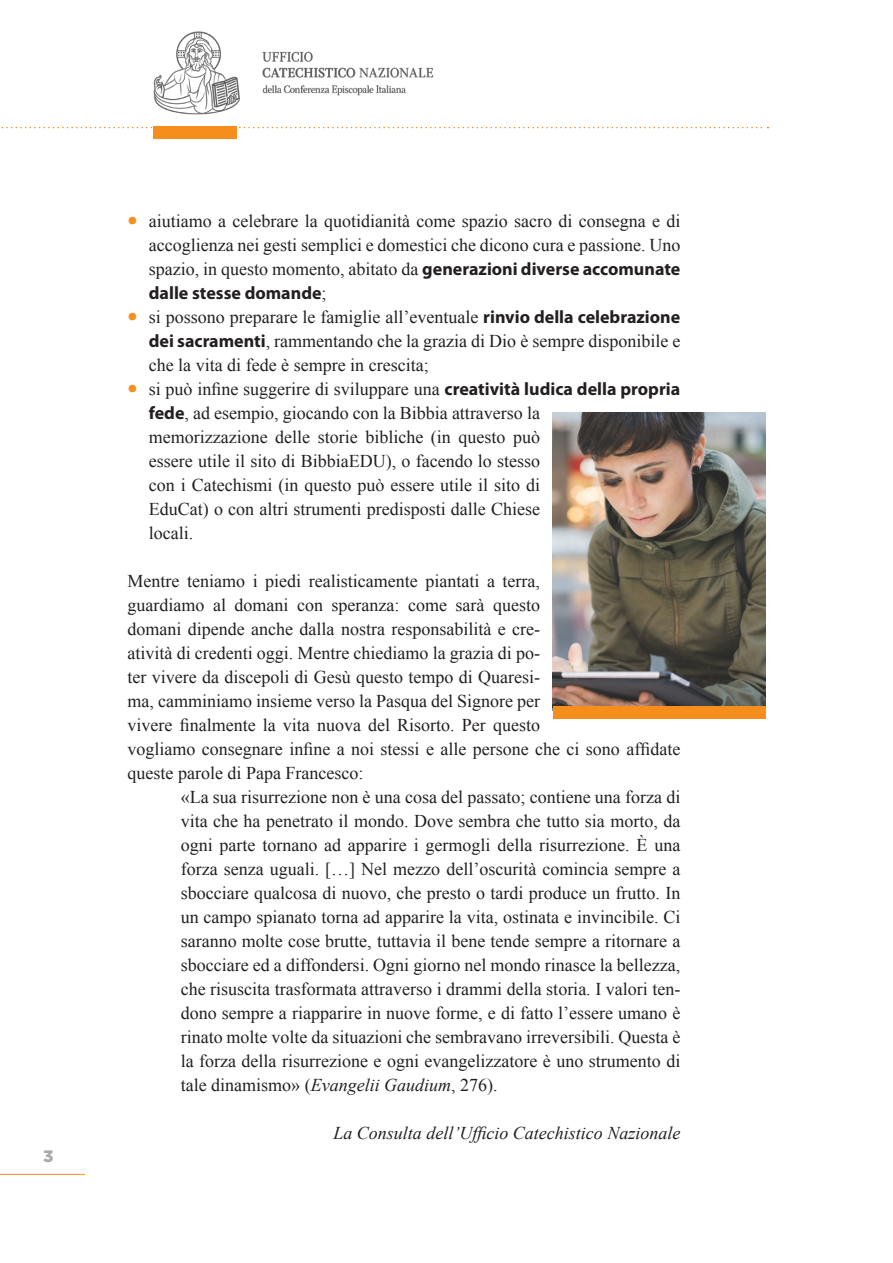
<style>
.page{position:relative;width:893px;height:1263px;background:#fff}
.page>*{position:absolute;margin:0;border:0;box-sizing:border-box;transform-origin:0 0}
.Times_12{font:18px/24px "Times New Roman";color:#231f20;text-align:justify}
.Times_12-2{font:italic 18px "Times New Roman";color:#231f20}
.Testo_11{font:900 16.5px "Gotham";color:#a8a9ad}
.s1{font-family:"Myriad Pro";font-size:36px;color:#f68e1e}
.s2{font-family:"Myriad Pro";font-weight:700}
.s3{font-style:italic}
</style>
<div class="page">
<hr style="left:0;top:1174px;width:85px;height:1px;background:#f68e1e">
<img style="left:553px;top:412px;width:212px;height:294px">
<svg style="left:1px;top:127px;width:767px;height:1px"></svg>
<img style="left:133px;top:31px;width:322px;height:98px">
<div style="left:153px;top:126px;width:84px;height:13px;background:#f68e1e"></div>
<div style="left:553px;top:706px;width:212px;height:13px;background:#f68e1e"></div>
<p class="Testo_11" style="left:43px;top:1147px;width:12px">3</p>
<p class="Times_12" style="left:149px;top:209px;width:533px;text-indent:-21px"><span class="s1">•</span> aiutiamo a celebrare la quotidianità come spazio sacro di consegna e di accoglienza nei gesti semplici e domestici che dicono cura e passione. Uno spazio, in questo momento, abitato da <span class="s2">generazioni diverse accomunate dalle stesse domande</span>;</p>
<p class="Times_12" style="left:149px;top:305px;width:533px;text-indent:-21px"><span class="s1">•</span> si possono preparare le famiglie all’eventuale <span class="s2">rinvio della celebrazione dei sacramenti</span>, rammentando che la grazia di Dio è sempre disponibile e che la vita di fede è sempre in crescita;</p>
<p class="Times_12" style="left:149px;top:377px;width:533px;text-align:left;text-indent:-21px"><span class="s1">•</span> si può infine suggerire di sviluppare una <span class="s2">creatività ludica della propria fede</span>, ad esempio, giocando con la Bibbia attraverso la<br>memorizzazione delle storie bibliche (in questo può<br>essere utile il sito di BibbiaEDU), o facendo lo stesso<br>con i Catechismi (in questo può essere utile il sito di<br>EduCat) o con altri strumenti predisposti dalle Chiese<br>locali.</p>
<p class="Times_12" style="left:128px;top:569px;width:554px;text-align:left">Mentre teniamo i piedi realisticamente piantati a terra,<br>guardiamo al domani con speranza: come sarà questo<br>domani dipende anche dalla nostra responsabilità e cre-<br>atività di credenti oggi. Mentre chiediamo la grazia di po-<br>ter vivere da discepoli di Gesù questo tempo di Quaresi-<br>ma, camminiamo insieme verso la Pasqua del Signore per<br>vivere finalmente la vita nuova del Risorto. Per questo<br>vogliamo consegnare infine a noi stessi e alle persone che ci sono affidate queste parole di Papa Francesco:</p>
<p class="Times_12" style="left:181px;top:785px;width:501px">«La sua risurrezione non è una cosa del passato; contiene una forza di vita che ha penetrato il mondo. Dove sembra che tutto sia morto, da ogni parte tornano ad apparire i germogli della risurrezione. È una forza senza uguali. […] Nel mezzo dell’oscurità comincia sempre a sbocciare qualcosa di nuovo, che presto o tardi produce un frutto. In un campo spianato torna ad apparire la vita, ostinata e invincibile. Ci saranno molte cose brutte, tuttavia il bene tende sempre a ritornare a sbocciare ed a diffondersi. Ogni giorno nel mondo rinasce la bellezza, che risuscita trasformata attraverso i drammi della storia. I valori ten&shy;dono sempre a riapparire in nuove forme, e di fatto l’essere umano è rinato molte volte da situazioni che sembravano irreversibili. Questa è la forza della risurrezione e ogni evangelizzatore è uno strumento di tale dinamismo» (<span class="s3">Evangelii Gaudium</span>, 276).</p>
<p class="Times_12-2" style="left:333px;top:1120px;width:349px">La Consulta dell’Ufficio Catechistico Nazionale</p>
</div>
